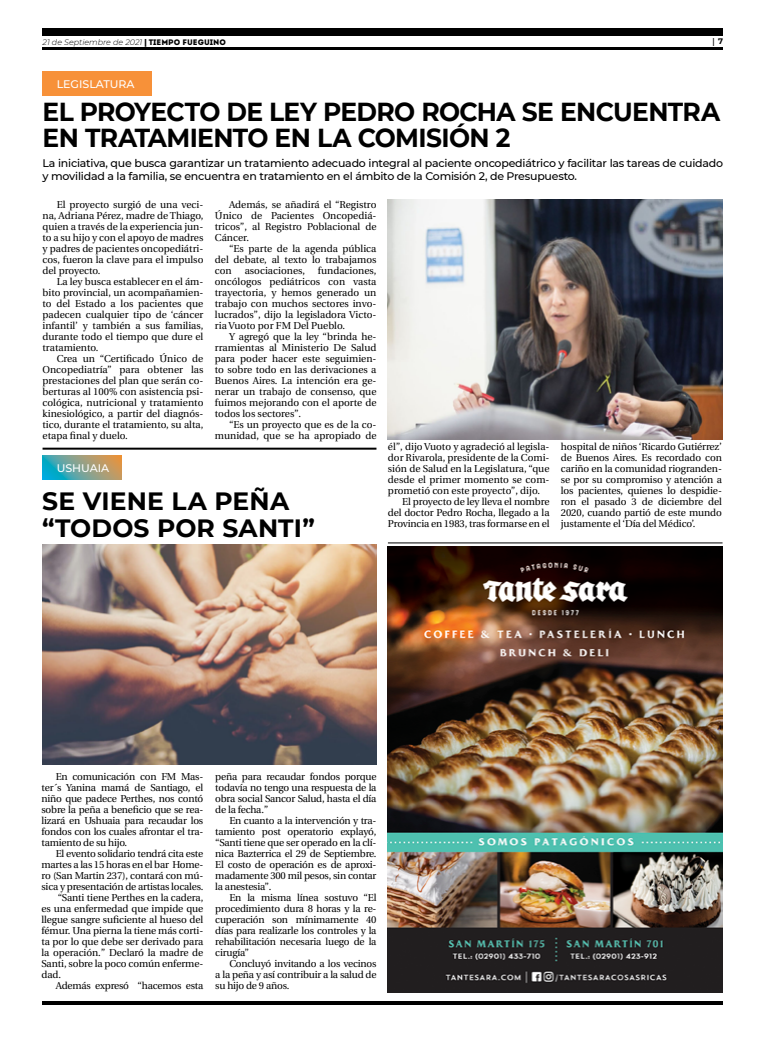
<style>
.page{position:relative;width:780px;height:1049px;background:#fff}
.page>*{position:absolute;margin:0;border:0;box-sizing:border-box;transform-origin:0 0}
.t1{font:700 26px/26px "Montserrat";letter-spacing:-.025em;color:#000;scale:.96 1}
.t2{font:700 25px/27px "Montserrat";letter-spacing:.005em;color:#000}
.t3{font:500 11px/13px "Montserrat";letter-spacing:-.02em;color:#000}
.t4{font:500 11px "Montserrat";color:#fff}
.t5{font:10px/11px "Utopia";letter-spacing:-.01em;color:#000;text-align:justify}
.t6{font:italic 300 8px "Montserrat";color:#000}
.t7{font:700 8px "Utopia";color:#000}
.s1{font-family:"Fedra Sans Pro";font-weight:700;font-style:normal}
.s2{font-family:"Intro";font-weight:400;font-style:normal}
.s3{font-family:"Montserrat"}
</style>
<div class="page">
<hr style="left:43px;top:48px;width:680px;height:2px;background:#000">
<div style="left:43px;top:28px;width:680px;height:7px;background:#000"></div>
<hr style="left:43px;top:1001px;width:680px;height:4px;background:#000">
<div style="left:43px;top:72px;width:109px;height:24px;background:#f79139"></div>
<hr style="left:43px;top:448px;width:333px;height:2px;background:#000">
<img style="left:43px;top:544px;width:333px;height:220px">
<svg style="left:43px;top:456px;width:79px;height:24px;background:#7aa18f"></svg>
<img style="left:388px;top:546px;width:334px;height:446px">
<hr style="left:388px;top:542px;width:334px;height:1px;background:#000">
<img style="left:388px;top:200px;width:334px;height:239px">
<p class="t6" style="left:43px;top:36px;width:185px">21 de Septiembre de 2021 <span class="s1">|</span> <span class="s2">TIEMPO FUEGUINO</span></p>
<p class="t7" style="left:712px;top:37px;width:12px">| <span class="s3">7</span></p>
<p class="t4" style="left:57px;top:76px;width:79px">LEGISLATURA</p>
<h1 class="t1" style="left:43px;top:98px;width:707px">EL PROYECTO DE LEY PEDRO ROCHA SE ENCUENTRA<br>EN TRATAMIENTO EN LA COMISIÓN 2</h1>
<p class="t3" style="left:43px;top:156px;width:682px">La iniciativa, que busca garantizar un tratamiento adecuado integral al paciente oncopediátrico y facilitar las tareas de cuidado y movilidad a la familia, se encuentra en tratamiento en el ámbito de la Comisión 2, de Presupuesto.</p>
<p class="t5" style="left:215px;top:199px;width:163px;text-indent:14px">Además, se añadirá el “Registro Único de Pacientes Oncopediá&shy;tricos”, al Registro Poblacional de Cáncer.</p>
<p class="t5" style="left:215px;top:243px;width:163px;text-indent:14px">“Es parte de la agenda pública del debate, al texto lo trabajamos con</p>
<p class="t5" style="left:43px;top:199px;width:162px;text-indent:14px">El proyecto surgió de una veci&shy;na, Adriana Pérez, madre de Thiago, quien a través de la experiencia jun&shy;to a su hijo y con el apoyo de madres y padres de pacientes oncopediátri&shy;cos, fueron la clave para el impulso del proyecto.</p>
<p class="t5" style="left:43px;top:276px;width:162px;text-indent:14px">La ley busca establecer en el ám&shy;bito provincial, un acompañamien&shy;to del Estado a los pacientes que padecen cualquier tipo de ‘cáncer infantil’ y también a sus familias, durante todo el tiempo que dure el tratamiento.</p>
<p class="t5" style="left:43px;top:353px;width:162px;text-indent:14px">Crea un “Certificado Único de Oncopediatría” para obtener las prestaciones del plan que serán co&shy;berturas al 100% con asistencia psi&shy;cológica, nutricional y tratamiento kinesiológico, a partir del diagnós&shy;tico, durante el tratamiento, su alta, etapa final y duelo.</p>
<p class="t5" style="left:215px;top:265px;width:163px;text-indent:103px">fundaciones, oncólogos pediátricos con vasta trayectoria, y hemos generado un trabajo con muchos sectores invo&shy;lucrados”, dijo la legisladora Victo&shy;ria Vuoto por FM Del Pueblo.</p>
<p class="t5" style="left:215px;top:331px;width:163px;text-indent:14px">Y agregó que la ley “brinda he&shy;rramientas al Ministerio De Salud para poder hacer este seguimien&shy;to sobre todo en las derivaciones a Buenos Aires. La intención era ge&shy;nerar un trabajo de consenso, que fuimos mejorando con el aporte de todos los sectores”.</p>
<p class="t5" style="left:215px;top:419px;width:163px;text-align:right">“Es un proyecto que es de la co&shy;munidad, que se ha apropiado de</p>
<p class="t5" style="left:245px;top:265px;width:62px">asociaciones,</p>
<p class="t5" style="left:561px;top:441px;width:162px">hospital de niños ‘Ricardo Gutiérrez’ de Buenos Aires. Es recordado con cariño en la comunidad riogranden&shy;se por su compromiso y atención a los pacientes, quienes lo despidie&shy;ron el pasado 3 de diciembre del 2020, cuando partió de este mundo justamente el ‘Día del Médico’.</p>
<p class="t5" style="left:388px;top:441px;width:163px">él”, dijo Vuoto y agradeció al legisla-</p>
<p class="t5" style="left:388px;top:452px;width:163px">dor Rivarola, presidente de la Comi-</p>
<p class="t5" style="left:388px;top:463px;width:163px">sión de Salud en la Legislatura, “que</p>
<p class="t5" style="left:388px;top:474px;width:163px">desde el primer momento se com-</p>
<p class="t5" style="left:388px;top:485px;width:154px">prometió con este proyecto”, dijo.</p>
<p class="t5" style="left:402px;top:496px;width:149px">El proyecto de ley lleva el nombre</p>
<p class="t5" style="left:388px;top:507px;width:163px">del doctor Pedro Rocha, llegado a la</p>
<p class="t5" style="left:388px;top:518px;width:163px">Provincia en 1983, tras formarse en el</p>
<p class="t4" style="left:57px;top:460px;width:54px">USHUAIA</p>
<h2 class="t2" style="left:42px;top:486px;width:274px">SE VIENE LA PEÑA “TODOS POR SANTI”</h2>
<p class="t5" style="left:41px;top:771px;width:163px;text-indent:14px">En comunicación con FM Mas&shy;ter´s Yanina mamá de Santiago, el niño que padece Perthes, nos contó sobre la peña a beneficio que se rea&shy;lizará en Ushuaia para recaudar los fondos con los cuales afrontar el tra&shy;tamiento de su hijo.</p>
<p class="t5" style="left:56px;top:848px;width:149px">El evento solidario tendrá cita este</p>
<p class="t5" style="left:41px;top:859px;width:163px">martes a las 15 horas en el bar Home-</p>
<p class="t5" style="left:41px;top:870px;width:163px">ro (San Martin 237), contará con mú-</p>
<p class="t5" style="left:41px;top:881px;width:163px">sica y presentación de artistas locales.</p>
<p class="t5" style="left:58px;top:892px;width:147px">“Santi tiene Perthes en la cadera,</p>
<p class="t5" style="left:41px;top:903px;width:163px">es una enfermedad que impide que</p>
<p class="t5" style="left:41px;top:914px;width:163px">llegue sangre suficiente al hueso del</p>
<p class="t5" style="left:41px;top:925px;width:163px">fémur. Una pierna la tiene más corti-</p>
<p class="t5" style="left:41px;top:936px;width:163px">ta por lo que debe ser derivado para</p>
<p class="t5" style="left:41px;top:947px;width:163px">la operación.” Declaró la madre de</p>
<p class="t5" style="left:41px;top:958px;width:163px">Santi, sobre la poco común enferme-</p>
<p class="t5" style="left:41px;top:969px;width:21px">dad.</p>
<p class="t5" style="left:56px;top:980px;width:149px">Además expresó “hacemos esta</p>
<p class="t5" style="left:215px;top:771px;width:163px">peña para recaudar fondos porque todavía no tengo una respuesta de la obra social Sancor Salud, hasta el día de la fecha.”</p>
<p class="t5" style="left:215px;top:815px;width:163px;text-indent:14px">En cuanto a la intervención y tra&shy;tamiento post operatorio explayó, “Santi tiene que ser operado en la clí&shy;nica Bazterrica el 29 de Septiembre.<br>El costo de operación es de aproxi&shy;madamente 300 mil pesos, sin contar la anestesia”.</p>
<p class="t5" style="left:215px;top:892px;width:163px;text-indent:14px">En la misma línea sostuvo “El procedimiento dura 8 horas y la re&shy;cuperación son mínimamente 40 días para realizarle los controles y la rehabilitación necesaria luego de la cirugía”</p>
<p class="t5" style="left:215px;top:958px;width:163px;text-indent:14px">Concluyó invitando a los vecinos a la peña y así contribuir a la salud de su hijo de 9 años.</p>
</div>
